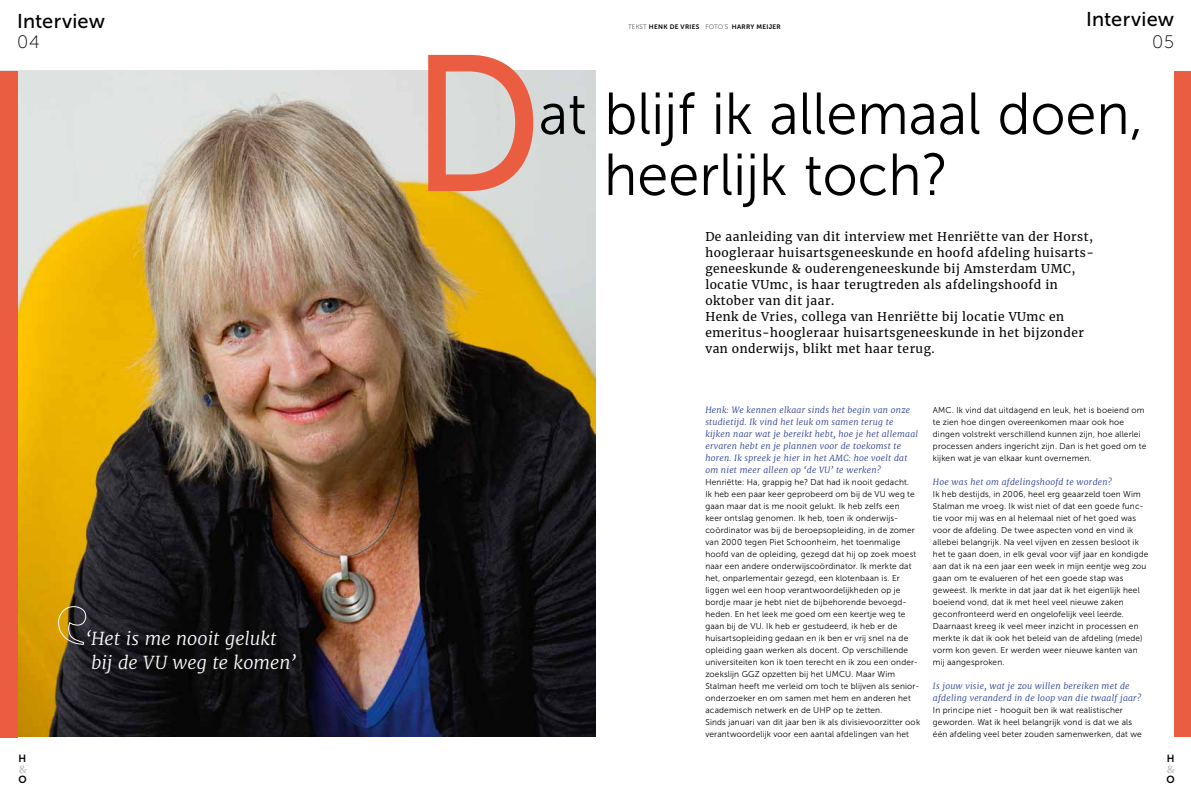
<style>
.page{position:relative;width:1191px;height:794px;background:#fff}
.page>*{position:absolute;margin:0;border:0;box-sizing:border-box;transform-origin:0 0}
.t1{font:192.8px "Museo Sans 500";color:#eb5d40;scale:.92 1}
.t2{font:59px/61px "Museo Sans 300";color:#000;scale:.95 1}
.t3{font:20px "Museo Sans 500";letter-spacing:.015em;color:#000}
.t4{font:italic 300 18px/24px "Merriweather";letter-spacing:.005em;color:#fff}
.t5{font:18px "Museo Sans 100";color:#000}
.t6{font:12px/16px "Merriweather";letter-spacing:.04em;color:#000}
.t7{font:10.3px "Museo Sans 700";color:#000}
.t8{font:700 10.3px "Charlemagne Std";color:#b0b0b0}
.t9{font:8.5px/12px "Museo Sans 300";letter-spacing:.02em;color:#000}
.t10{font:italic 300 8.5px/12px "Merriweather";letter-spacing:.03em;color:#24388d}
.t11{font:6.5px "Museo Sans 700";letter-spacing:.04em;color:#000}
.s1{font-family:"Museo Sans 100"}
</style>
<div class="page">
<img style="left:17px;top:71px;width:578px;height:665px">
<div style="left:0;top:71px;width:17px;height:666px;background:#eb5d40"></div>
<div style="left:1174px;top:71px;width:17px;height:665px;background:#eb5d40"></div>
<svg style="left:58px;top:606px;width:28px;height:39px"></svg>
<h3 class="t3" style="left:17px;top:10px;width:90px">Interview</h3>
<h3 class="t5" style="left:17px;top:32px;width:24px">04</h3>
<p class="t7" style="left:19px;top:753px;width:9px">H</p>
<p class="t8" style="left:19px;top:763px;width:10px">&amp;</p>
<p class="t7" style="left:18px;top:773px;width:10px">O</p>
<h3 class="t4" style="left:86px;top:625px;width:212px">‘Het is me nooit gelukt bij de VU weg te komen’</h3>
<p class="t11" style="left:628px;top:24px;width:154px"><span class="s1">TEKST</span> HE NK DE VRIES <span class="s1">FOTO’S</span> HARRY MEIJER</p>
<h3 class="t3" style="left:1086px;top:8px;width:90px">Interview</h3>
<h3 class="t5" style="left:1152px;top:32px;width:24px">05</h3>
<h1 class="t1" style="left:411px;top:19px;width:116px">D</h1>
<h2 class="t2" style="left:604px;top:84px;width:569px;text-indent:-65px">at blijf ik allemaal doen, heerlijk toch?</h2>
<p class="t6" style="left:705px;top:228px;width:390px">De aanleiding van dit interview met Henriëtte van der Horst, hoogleraar huisartsgeneeskunde en hoofd afdeling huisarts&shy;geneeskunde &amp; ouderengeneeskunde bij Amsterdam UMC, locatie VUmc, is haar terugtreden als afdelingshoofd in oktober van dit jaar.<br>Henk de Vries, collega van Henriëtte bij locatie VUmc en emeritus-hoogleraar huisartsgeneeskunde in het bijzonder van onderwijs, blikt met haar terug.</p>
<p class="t10" style="left:705px;top:403px;width:214px">Henk: We kennen elkaar sinds het begin van onze studietijd. Ik vind het leuk om samen terug te kijken naar wat je bereikt hebt, hoe je het allemaal ervaren hebt en je plannen voor de toekomst te horen. Ik spreek je hier in het AMC: hoe voelt dat om niet meer alleen op ‘de VU’ te werken?</p>
<p class="t9" style="left:705px;top:475px;width:216px">Henriëtte: Ha, grappig he? Dat had ik nooit gedacht.<br>Ik heb een paar keer geprobeerd om bij de VU weg te gaan maar dat is me nooit gelukt. Ik heb zelfs een<br>keer ontslag genomen. Ik heb, toen ik onderwijs&shy;coördinator was bij de beroepsopleiding, in de zomer van 2000 tegen Piet Schoonheim, het toenmalige hoofd van de opleiding, gezegd dat hij op zoek moest naar een andere onderwijscoördinator. Ik merkte dat het, onparlementair gezegd, een klotenbaan is. Er liggen wel een hoop verantwoordelijkheden op je bordje maar je hebt niet de bijbehorende bevoegd&shy;heden. En het leek me goed om een keertje weg te gaan bij de VU. Ik heb er gestudeerd, ik heb er de huisartsopleiding gedaan en ik ben er vrij snel na de opleiding gaan werken als docent. Op verschillende universiteiten kon ik toen terecht en ik zou een onder&shy;zoekslijn GGZ opzetten bij het UMCU. Maar Wim Stalman heeft me verleid om toch te blijven als senior&shy;onderzoeker en om samen met hem en anderen het academisch netwerk en de UHP op te zetten.<br>Sinds januari van dit jaar ben ik als divisievoorzitter ook verantwoordelijk voor een aantal afdelingen van het</p>
<p class="t9" style="left:933px;top:404px;width:215px">AMC. Ik vind dat uitdagend en leuk, het is boeiend om te zien hoe dingen overeenkomen maar ook hoe dingen volstrekt verschillend kunnen zijn, hoe allerlei processen anders ingericht zijn. Dan is het goed om te kijken wat je van elkaar kunt overnemen.</p>
<p class="t10" style="left:933px;top:475px;width:181px">Hoe was het om afdelingshoofd te worden?</p>
<p class="t9" style="left:933px;top:487px;width:217px">Ik heb destijds, in 2006, heel erg geaarzeld toen Wim Stalman me vroeg. Ik wist niet of dat een goede func&shy;tie voor mij was en al helemaal niet of het goed was voor de afdeling. De twee aspecten vond en vind ik allebei belangrijk. Na veel vijven en zessen besloot ik het te gaan doen, in elk geval voor vijf jaar en kondigde aan dat ik na een jaar een week in mijn eentje weg zou gaan om te evalueren of het een goede stap was geweest. Ik merkte in dat jaar dat ik het eigenlijk heel boeiend vond, dat ik met heel veel nieuwe zaken geconfronteerd werd en ongelofelijk veel leerde.<br>Daarnaast kreeg ik veel meer inzicht in processen en merkte ik dat ik ook het beleid van de afdeling (mede) vorm kon geven. Er werden weer nieuwe kanten van mij aangesproken.</p>
<p class="t10" style="left:933px;top:679px;width:210px">Is jouw visie, wat je zou willen bereiken met de afdeling veranderd in de loop van die twaalf jaar?</p>
<p class="t9" style="left:933px;top:703px;width:210px">In principe niet - hooguit ben ik wat realistischer geworden. Wat ik heel belangrijk vond is dat we als één afdeling veel beter zouden samenwerken, dat we</p>
<p class="t7" style="left:1166px;top:753px;width:9px">H</p>
<p class="t8" style="left:1166px;top:763px;width:10px">&amp;</p>
<p class="t7" style="left:1166px;top:773px;width:10px">O</p>
</div>
